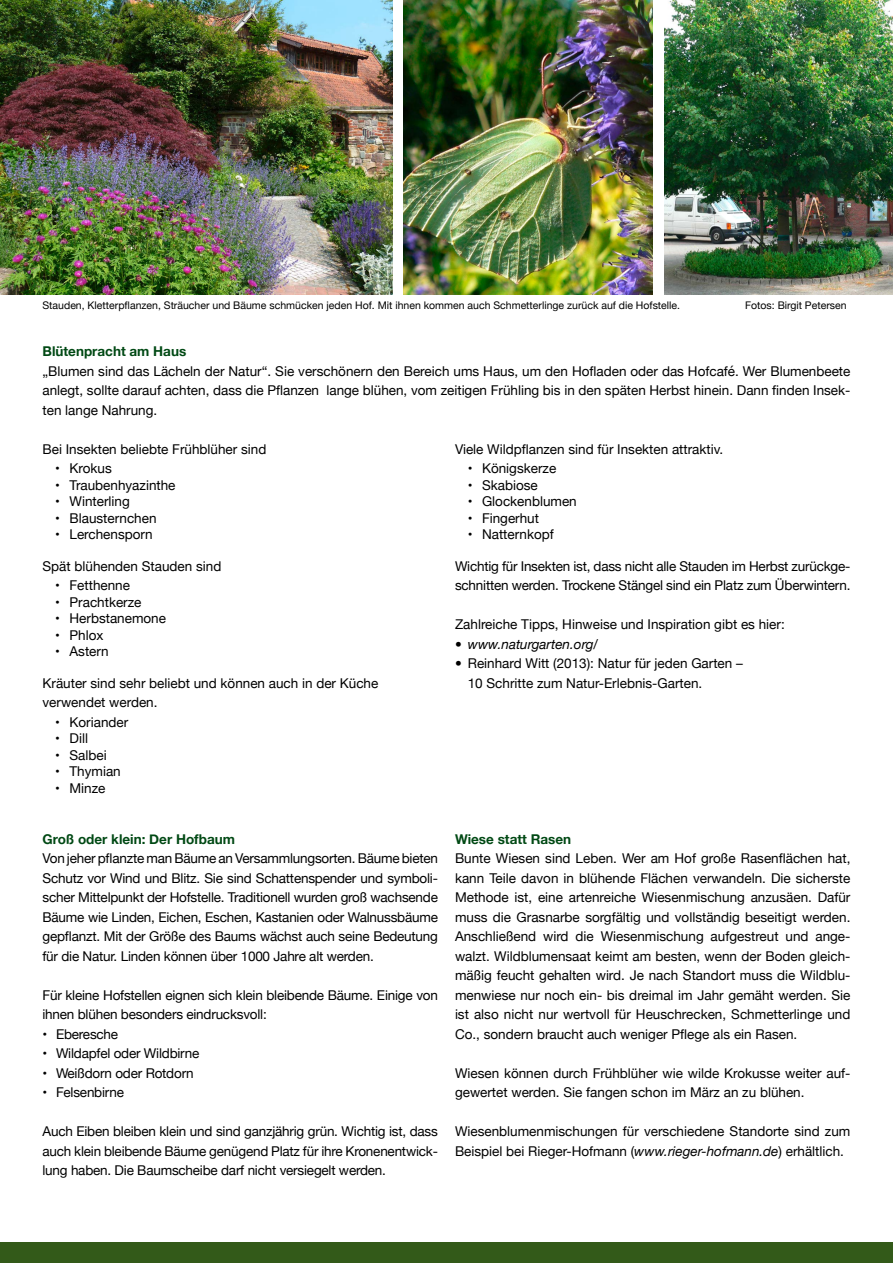
<style>
.page{position:relative;width:893px;height:1263px;background:#fff}
.page>*{position:absolute;margin:0;border:0;box-sizing:border-box;transform-origin:0 0}
.t1{font:13.5px/19.5px "Helvetica Neue";color:#000}
.t2{font:700 13.5px "Helvetica Neue";color:#004914}
.t3{font:italic 13.5px "Helvetica Neue";color:#000}
.t4{font:10.5px "Helvetica Neue";color:#000}
.s1{font-style:italic}
</style>
<div class="page">
<div style="left:0;top:1242px;width:893px;height:21px;background:#335a19"></div>
<img style="left:0;top:0;width:392px;height:294px">
<img style="left:404px;top:0;width:249px;height:294px">
<img style="left:664px;top:0;width:229px;height:294px">
<p class="t4" style="left:43px;top:297px;width:639px">Stauden, Kletterpflanzen, Sträucher und Bäume schmücken jeden Hof. Mit ihnen kommen auch Schmetterlinge zurück auf die Hofstelle.</p>
<p class="t4" style="left:745px;top:297px;width:103px">Fotos: Birgit Petersen</p>
<p class="t2" style="left:43px;top:341px;width:145px">Blütenpracht am Haus</p>
<p class="t1" style="left:43px;top:362px;width:809px;text-align:justify">„Blumen sind das Lächeln der Natur“. Sie verschönern den Bereich ums Haus, um den Hofladen oder das Hofcafé. Wer Blumenbeete anlegt, sollte darauf achten, dass die Pflanzen lange blühen, vom zeitigen Frühling bis in den späten Herbst hinein. Dann finden Insek&shy;ten lange Nahrung.</p>
<p class="t1" style="left:43px;top:440px;width:225px">Bei Insekten beliebte Frühblüher sind</p>
<p class="t1" style="left:55px;top:460px;width:58px">• Krokus</p>
<p class="t1" style="left:55px;top:476px;width:122px">• Traubenhyazinthe</p>
<p class="t1" style="left:55px;top:492px;width:76px">• Winterling</p>
<p class="t1" style="left:55px;top:509px;width:103px">• Blausternchen</p>
<p class="t1" style="left:55px;top:525px;width:99px">• Lerchensporn</p>
<p class="t1" style="left:43px;top:557px;width:180px">Spät blühenden Stauden sind</p>
<p class="t1" style="left:55px;top:576px;width:76px">• Fetthenne</p>
<p class="t1" style="left:55px;top:593px;width:88px">• Prachtkerze</p>
<p class="t1" style="left:55px;top:609px;width:112px">• Herbstanemone</p>
<p class="t1" style="left:55px;top:626px;width:50px">• Phlox</p>
<p class="t1" style="left:55px;top:642px;width:55px">• Astern</p>
<p class="t1" style="left:43px;top:674px;width:337px">Kräuter sind sehr beliebt und können auch in der Küche verwendet werden.</p>
<p class="t1" style="left:55px;top:713px;width:74px">• Koriander</p>
<p class="t1" style="left:55px;top:729px;width:34px">• Dill</p>
<p class="t1" style="left:55px;top:746px;width:53px">• Salbei</p>
<p class="t1" style="left:55px;top:762px;width:67px">• Thymian</p>
<p class="t1" style="left:55px;top:779px;width:52px">• Minze</p>
<p class="t2" style="left:43px;top:828px;width:194px">Groß oder klein: Der Hofbaum</p>
<p class="t1" style="left:43px;top:849px;width:397px;text-align:justify">Von jeher pflanzte man Bäume an Versammlungsorten. Bäume bieten Schutz vor Wind und Blitz. Sie sind Schattenspender und symboli&shy;scher Mittelpunkt der Hofstelle. Traditionell wurden groß wachsende Bäume wie Linden, Eichen, Eschen, Kastanien oder Walnussbäume gepflanzt. Mit der Größe des Baums wächst auch seine Bedeutung für die Natur. Linden können über 1000 Jahre alt werden.</p>
<p class="t1" style="left:43px;top:986px;width:397px">Für kleine Hofstellen eignen sich klein bleibende Bäume. Einige von ihnen blühen besonders eindrucksvoll:</p>
<p class="t1" style="left:43px;top:1025px;width:77px">• Eberesche</p>
<p class="t1" style="left:43px;top:1044px;width:158px">• Wildapfel oder Wildbirne</p>
<p class="t1" style="left:43px;top:1064px;width:153px">• Weißdorn oder Rotdorn</p>
<p class="t1" style="left:43px;top:1083px;width:83px">• Felsenbirne</p>
<p class="t1" style="left:43px;top:1122px;width:397px;text-align:justify">Auch Eiben bleiben klein und sind ganzjährig grün. Wichtig ist, dass auch klein bleibende Bäume genügend Platz für ihre Kronenentwick&shy;lung haben. Die Baumscheibe darf nicht versiegelt werden.</p>
<p class="t1" style="left:455px;top:440px;width:270px">Viele Wildpflanzen sind für Insekten attraktiv.</p>
<p class="t1" style="left:468px;top:460px;width:90px">• Königskerze</p>
<p class="t1" style="left:468px;top:476px;width:71px">• Skabiose</p>
<p class="t1" style="left:468px;top:492px;width:111px">• Glockenblumen</p>
<p class="t1" style="left:468px;top:509px;width:73px">• Fingerhut</p>
<p class="t1" style="left:468px;top:525px;width:87px">• Natternkopf</p>
<p class="t1" style="left:455px;top:557px;width:397px">Wichtig für Insekten ist, dass nicht alle Stauden im Herbst zurückge&shy;schnitten werden. Trockene Stängel sind ein Platz zum Überwintern.</p>
<p class="t1" style="left:455px;top:615px;width:331px">Zahlreiche Tipps, Hinweise und Inspiration gibt es hier:</p>
<p class="t3" style="left:455px;top:634px;width:145px">• www.naturgarten.org/</p>
<p class="t1" style="left:468px;top:654px;width:277px;text-indent:-13px"><span class="s1">•</span> Reinhard Witt (2013): Natur für jeden Garten –<br>10 Schritte zum Natur-Erlebnis-Garten.</p>
<p class="t2" style="left:455px;top:828px;width:118px">Wiese statt Rasen</p>
<p class="t1" style="left:455px;top:849px;width:397px;text-align:justify">Bunte Wiesen sind Leben. Wer am Hof große Rasenflächen hat, kann Teile davon in blühende Flächen verwandeln. Die sicherste Methode ist, eine artenreiche Wiesenmischung anzusäen. Dafür muss die Grasnarbe sorgfältig und vollständig beseitigt werden.<br>Anschließend wird die Wiesenmischung aufgestreut und ange&shy;walzt. Wildblumensaat keimt am besten, wenn der Boden gleich&shy;mäßig feucht gehalten wird. Je nach Standort muss die Wildblu&shy;menwiese nur noch ein- bis dreimal im Jahr gemäht werden. Sie ist also nicht nur wertvoll für Heuschrecken, Schmetterlinge und Co., sondern braucht auch weniger Pflege als ein Rasen.</p>
<p class="t1" style="left:455px;top:1064px;width:397px">Wiesen können durch Frühblüher wie wilde Krokusse weiter auf&shy;gewertet werden. Sie fangen schon im März an zu blühen.</p>
<p class="t1" style="left:455px;top:1122px;width:397px">Wiesenblumenmischungen für verschiedene Standorte sind zum<br>Beispiel bei Rieger-Hofmann (<span class="s1">www.rieger-hofmann.de</span>) erhältlich.</p>
</div>
